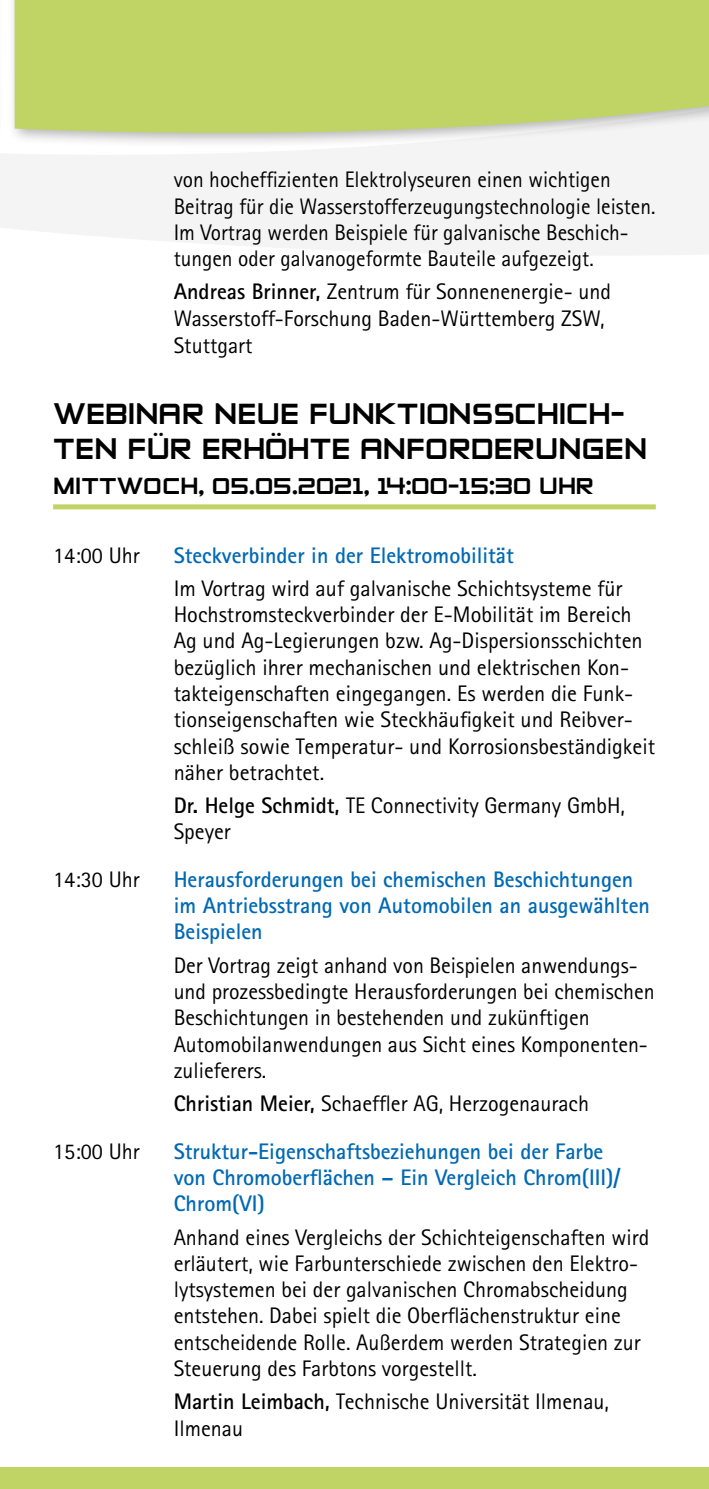
<style>
.page{position:relative;width:709px;height:1489px;background:#fff}
.page>*{position:absolute;margin:0;border:0;box-sizing:border-box;transform-origin:0 0}
.t1{font:35px/35px "Zeroes Two";color:#000;scale:.96 1}
.t2{font:27.5px "Zeroes Two";color:#000}
.t3{font:22.5px/26.2px "Rotis Sans Serif";color:#000}
.t4{font:700 22.5px/26.2px "Rotis Sans Serif";color:#0069b4}
.t5{font:22.5px/26.2px "Rotis Sans Serif";color:#000;scale:.95 1}
.s1{font-weight:700}
</style>
<div class="page">
<div style="left:0;top:1467px;width:709px;height:21px;background:#bfd464"></div>
<svg style="left:0;top:221px;width:709px;height:289px"></svg>
<svg style="left:0;top:0;width:709px;height:221px;fill:#bfd464"></svg>
<hr style="left:0;top:0;width:4px;height:144px;background:#fefefe">
<svg style="left:4px;top:0;width:67px;height:128px"></svg>
<div style="left:53px;top:504px;width:603px;height:5px;background:#bfd464"></div>
<p class="t5" style="left:174px;top:166px;width:508px">von hocheffizienten Elektrolyseuren einen wichtigen Beitrag für die Wasserstofferzeugungstechnologie leisten.<br>Im Vortrag werden Beispiele für galvanische Beschich&shy;tungen oder galvanogeformte Bauteile aufgezeigt.</p>
<p class="t3" style="left:174px;top:278px;width:439px;line-height:27px"><span class="s1">Andreas Brinner,</span> Zentrum für Sonnenenergie- und<br>Wasserstoff-Forschung Baden-Württemberg ZSW,<br>Stuttgart</p>
<h1 class="t1" style="left:53px;top:396px;width:620px">WEBINAR NEUE FUNKTIONSSCHICH-<br>TEN FÜR ERHÖHTE ANFORDERUNGEN</h1>
<p class="t2" style="left:53px;top:472px;width:542px">MITTWOCH, 05.05.2021, 14:00-15:30 UHR</p>
<p class="t3" style="left:53px;top:541px;width:88px">14:00 Uhr</p>
<p class="t4" style="left:174px;top:541px;width:342px">Steckverbinder in der Elektromobilität</p>
<p class="t3" style="left:174px;top:575px;width:483px">Im Vortrag wird auf galvanische Schichtsysteme für Hochstromsteckverbinder der E-Mobilität im Bereich Ag und Ag-Legierungen bzw. Ag-Dispersionsschichten bezüglich ihrer mechanischen und elektrischen Kon&shy;takteigenschaften eingegangen. Es werden die Funk&shy;tionseigenschaften wie Steckhäufigkeit und Reibver&shy;schleiß sowie Temperatur- und Korrosionsbeständigkeit näher betrachtet.</p>
<p class="t3" style="left:174px;top:792px;width:453px"><span class="s1">Dr. Helge Schmidt,</span> TE Connectivity Germany GmbH,<br>Speyer</p>
<p class="t3" style="left:53px;top:866px;width:88px">14:30 Uhr</p>
<p class="t4" style="left:174px;top:865px;width:478px">Herausforderungen bei chemischen Beschichtungen im Antriebsstrang von Automobilen an ausgewählten<br>Beispielen</p>
<p class="t3" style="left:174px;top:951px;width:482px">Der Vortrag zeigt anhand von Beispielen anwendungs&shy;und prozessbedingte Herausforderungen bei chemischen Beschichtungen in bestehenden und zukünftigen Automobilanwendungen aus Sicht eines Komponenten&shy;zulieferers.</p>
<p class="t3" style="left:174px;top:1090px;width:417px"><span class="s1">Christian Meier,</span> Schaeffler AG, Herzogenaurach</p>
<p class="t3" style="left:53px;top:1137px;width:88px">15:00 Uhr</p>
<p class="t4" style="left:174px;top:1137px;width:448px">Struktur-Eigenschaftsbeziehungen bei der Farbe von Chromoberflächen – Ein Vergleich Chrom(III)/<br>Chrom(VI)</p>
<p class="t3" style="left:174px;top:1223px;width:477px">Anhand eines Vergleichs der Schichteigenschaften wird erläutert, wie Farbunterschiede zwischen den Elektro&shy;lytsystemen bei der galvanischen Chromabscheidung entstehen. Dabei spielt die Oberflächenstruktur eine entscheidende Rolle. Außerdem werden Strategien zur Steuerung des Farbtons vorgestellt.</p>
<p class="t3" style="left:174px;top:1388px;width:437px"><span class="s1">Martin Leimbach,</span> Technische Universität Ilmenau,<br>Ilmenau</p>
</div>
